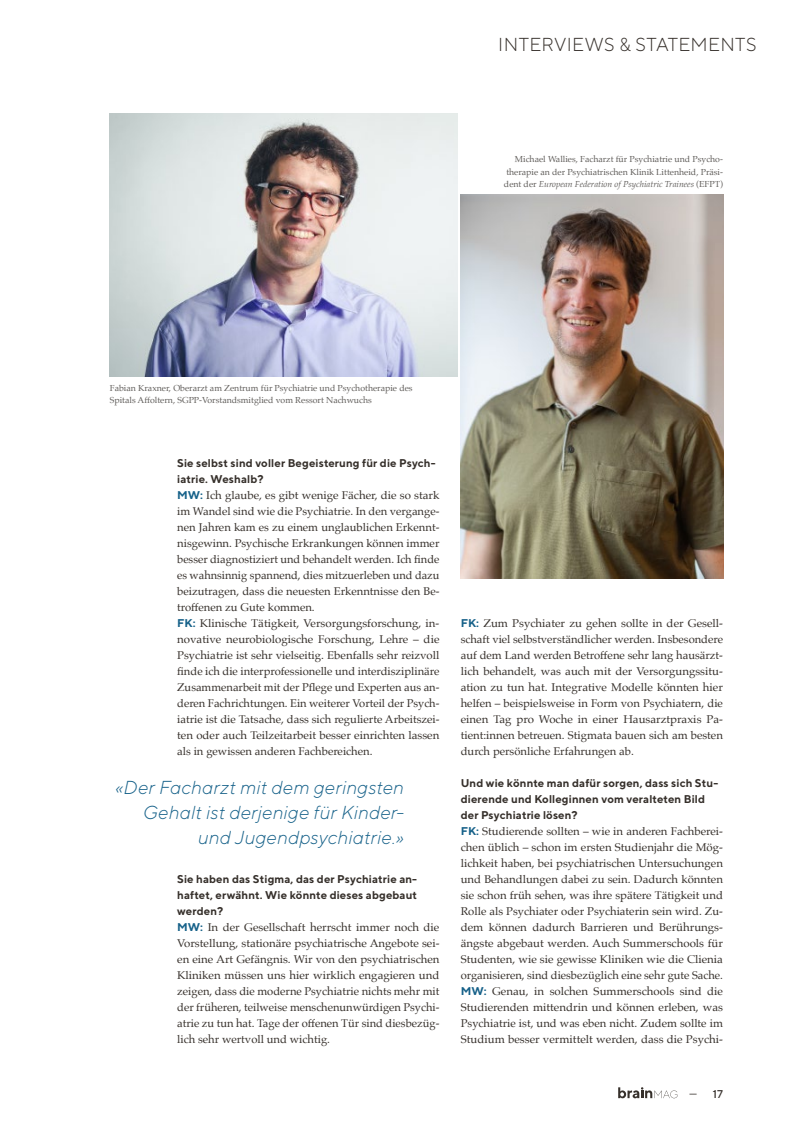
<style>
.page{position:relative;width:801px;height:1134px;background:#fff}
.page>*{position:absolute;margin:0;border:0;box-sizing:border-box;transform-origin:0 0}
.t1{font:italic 300 18.75px/25px "TT Norms";letter-spacing:.01em;color:#166189;text-align:right}
.t2{font:300 18.75px "TT Norms";letter-spacing:.02em;color:#36302b}
.t3{font:11.25px/16px "Palatino";color:#36302b;text-align:justify}
.t4{font:700 11.25px/16px "TT Norms";letter-spacing:.01em;color:#36302b}
.t5{font:500 11.25px "TT Norms";color:#36302b}
.t6{font:8.75px/12.5px "Palatino";color:#605d5a}
.s1{font-style:italic}
.s2{font-family:"TT Norms";font-weight:700;color:#166189}
.s3{font-weight:400}
</style>
<div class="page">
<svg style="left:618px;top:1087px;width:59px;height:11px"></svg>
<img style="left:110px;top:114px;width:347px;height:262px">
<img style="left:461px;top:194px;width:262px;height:384px">
<h1 class="t2" style="left:498px;top:33px;width:260px">INTERVIEWS &amp; STATEMENTS</h1>
<p class="t6" style="left:504px;top:153px;width:220px;text-align:justify;text-indent:11px">Michael Wallies, Facharzt für Psychiatrie und Psycho&shy;therapie an der Psychiatrischen Klinik Littenheid, Präsi&shy;dent der <span class="s1">European Federation of Psychiatric Trainees</span> (EFPT)</p>
<p class="t6" style="left:110px;top:381px;width:304px">Fabian Kraxner, Oberarzt am Zentrum für Psychiatrie und Psychotherapie des<br>Spitals Affoltern, SGPP-Vorstandsmitglied vom Ressort Nachwuchs</p>
<p class="t4" style="left:177px;top:454px;width:260px">Sie selbst sind voller Begeisterung für die Psych&shy;iatrie. Weshalb?</p>
<p class="t3" style="left:177px;top:487px;width:264px;text-align:left"><span class="s2">MW:</span> Ich glaube, es gibt wenige Fächer, die so stark im Wandel sind wie die Psychiatrie. In den vergange&shy;nen Jahren kam es zu einem unglaublichen Erkennt&shy;nisgewinn. Psychische Erkrankungen können immer besser diagnostiziert und behandelt werden. Ich finde es wahnsinnig spannend, dies mitzuerleben und dazu beizutragen, dass die neuesten Erkenntnisse den Be&shy;troffenen zu Gute kommen.<br><span class="s2">FK:</span> Klinische Tätigkeit, Versorgungsforschung, in&shy;novative neurobiologische Forschung, Lehre – die Psychiatrie ist sehr vielseitig. Ebenfalls sehr reizvoll finde ich die interprofessionelle und interdisziplinäre Zusammenarbeit mit der Pflege und Experten aus an&shy;deren Fachrichtungen. Ein weiterer Vorteil der Psych&shy;iatrie ist die Tatsache, dass sich regulierte Arbeitszei&shy;ten oder auch Teilzeitarbeit besser einrichten lassen als in gewissen anderen Fachbereichen.</p>
<h1 class="t1" style="left:115px;top:775px;width:290px">«Der Facharzt mit dem geringsten<br>Gehalt ist derjenige für Kinder&shy;und Jugendpsychiatrie.»</h1>
<p class="t4" style="left:177px;top:870px;width:241px;text-align:justify">Sie haben das Stigma, das der Psychiatrie an&shy;haftet, erwähnt. Wie könnte dieses abgebaut werden?</p>
<p class="t3" style="left:177px;top:919px;width:264px"><span class="s2">MW:</span> In der Gesellschaft herrscht immer noch die Vorstellung, stationäre psychiatrische Angebote sei&shy;en eine Art Gefängnis. Wir von den psychiatrischen Kliniken müssen uns hier wirklich engagieren und zeigen, dass die moderne Psychiatrie nichts mehr mit der früheren, teilweise menschenunwürdigen Psychi&shy;atrie zu tun hat. Tage der offenen Tür sind diesbezüg&shy;lich sehr wertvoll und wichtig.</p>
<p class="t3" style="left:461px;top:615px;width:264px"><span class="s2">FK:</span> Zum Psychiater zu gehen sollte in der Gesell&shy;schaft viel selbstverständlicher werden. Insbesondere auf dem Land werden Betroffene sehr lang hausärzt&shy;lich behandelt, was auch mit der Versorgungssitu&shy;ation zu tun hat. Integrative Modelle könnten hier helfen – beispielsweise in Form von Psychiatern, die einen Tag pro Woche in einer Hausarztpraxis Pa&shy;tient:innen betreuen. Stigmata bauen sich am besten durch persönliche Erfahrungen ab.</p>
<p class="t4" style="left:461px;top:774px;width:259px">Und wie könnte man dafür sorgen, dass sich Stu&shy;dierende und Kolleginnen vom veralteten Bild der Psychiatrie lösen?</p>
<p class="t3" style="left:461px;top:823px;width:264px"><span class="s2">FK:</span> Studierende sollten – wie in anderen Fachberei&shy;chen üblich – schon im ersten Studienjahr die Mög&shy;lichkeit haben, bei psychiatrischen Untersuchungen und Behandlungen dabei zu sein. Dadurch könnten sie schon früh sehen, was ihre spätere Tätigkeit und Rolle als Psychiater oder Psychiaterin sein wird. Zu&shy;dem können dadurch Barrieren und Berührungs&shy;ängste abgebaut werden. Auch Summerschools für Studenten, wie sie gewisse Kliniken wie die Clienia organisieren, sind diesbezüglich eine sehr gute Sache.<br><span class="s2">MW:</span> Genau, in solchen Summerschools sind die Studierenden mittendrin und können erleben, was Psychiatrie ist, und was eben nicht. Zudem sollte im Studium besser vermittelt werden, dass die Psychi-</p>
<p class="t5" style="left:689px;top:1087px;width:35px"><span class="s3">—</span> 17</p>
</div>
